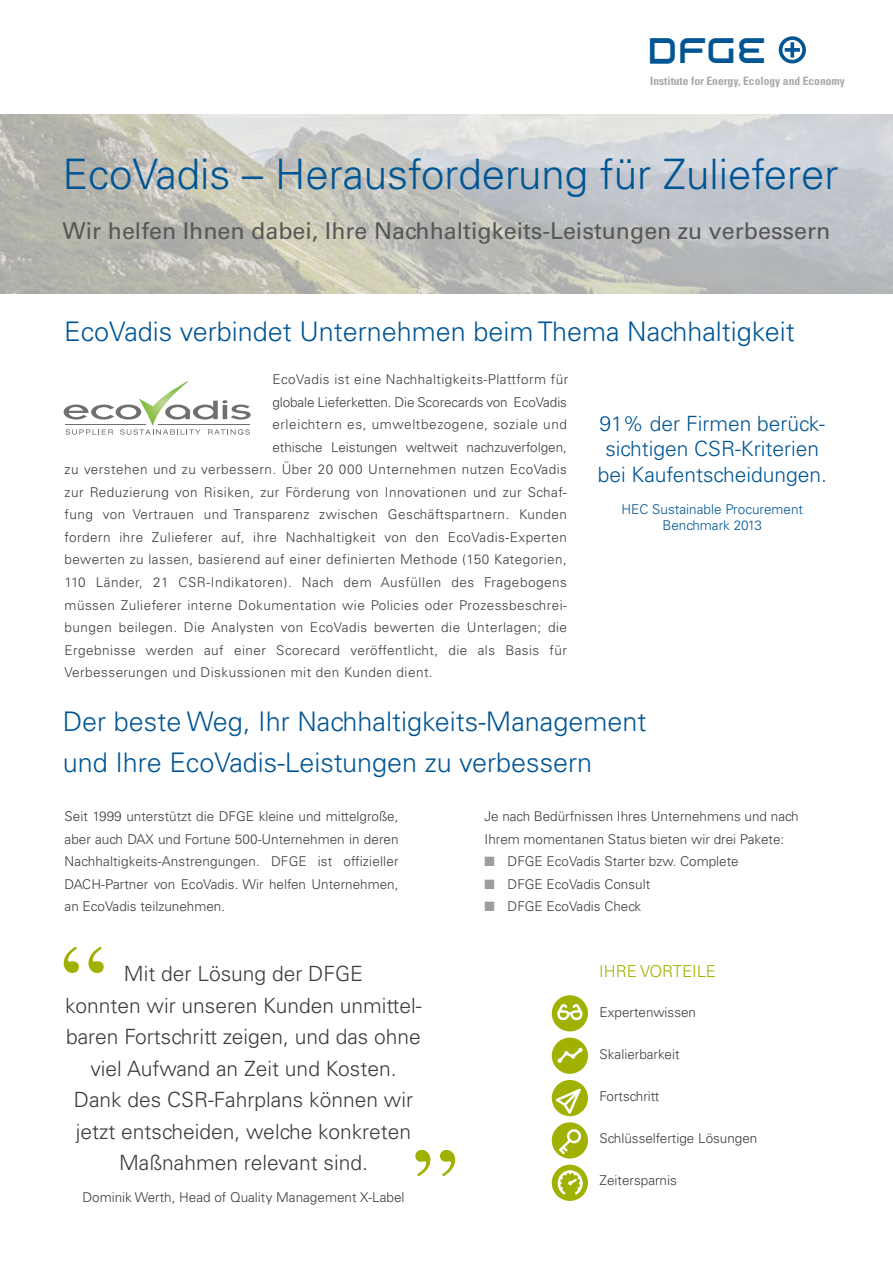
<style>
.page{position:relative;width:893px;height:1263px;background:#fff}
.page>*{position:absolute;margin:0;border:0;box-sizing:border-box;transform-origin:0 0}
.t1{font:108px "Times";color:#a0b101}
.t2{font:44.1px "Swisz";color:#005694}
.t3{font:300 42px "Univers";color:#005694}
.t4{font:300 27px/40.5px "Univers";color:#005694}
.t5{font:23.25px "Univers";color:#575756}
.t6{font:300 21px/31.5px "Univers";color:#3c3c3b;text-align:center}
.t7{font:300 21px/25.2px "Univers";color:#005694;text-align:center}
.t8{font:300 16.5px "Univers";color:#a0b101}
.t9{font:300 13.5px/22.5px "Univers";letter-spacing:.035em;color:#3c3c3b;text-align:justify}
.t10{font:300 13.5px/22.5px "Univers";color:#3c3c3b}
.t11{font:300 13.5px "Univers";letter-spacing:-.005em;color:#3c3c3b}
.t12{font:300 13.5px/16.2px "Univers";color:#005694;text-align:center}
.t13{font:700 condensed 11.55px "Univers";color:#a8a8a8}
.s1{color:#9d9d9c}
</style>
<div class="page">
<svg style="left:0;top:114px;width:893px;height:180px;background:#c3c4c0"></svg>
<div style="left:779px;top:36px;width:27px;height:27px;border:4px solid #005694;border-radius:50%"></div>
<svg style="left:790px;top:42px;width:4px;height:16px"></svg>
<svg style="left:785px;top:48px;width:15px;height:4px"></svg>
<div style="left:552px;top:1037px;width:36px;height:37px;background:#a0b101;border-radius:50%"></div>
<svg style="left:557px;top:1047px;width:26px;height:16px"></svg>
<div style="left:552px;top:995px;width:36px;height:36px;background:#a0b101;border-radius:50%"></div>
<svg style="left:557px;top:1004px;width:26px;height:16px"></svg>
<div style="left:552px;top:1165px;width:36px;height:36px;background:#a0b101;border-radius:50%"></div>
<svg style="left:556px;top:1169px;width:28px;height:28px"></svg>
<div style="left:552px;top:1122px;width:36px;height:36px;background:#a0b101;border-radius:50%"></div>
<div style="left:567px;top:1129px;width:14px;height:14px;border:2px solid #fff;border-radius:50%"></div>
<svg style="left:557px;top:1137px;width:16px;height:19px"></svg>
<div style="left:552px;top:1080px;width:36px;height:36px;background:#a0b101;border-radius:50%"></div>
<svg style="left:553px;top:1085px;width:31px;height:32px"></svg>
<svg style="left:64px;top:381px;width:187px;height:54px"></svg>
<hr style="left:65px;top:424px;width:81px;height:1px;background:#706f6f">
<hr style="left:158px;top:424px;width:91px;height:1px;background:#706f6f">
<h2 class="t2" style="left:650px;top:27px;width:121px">DFGE</h2>
<p class="t13" style="left:650px;top:74px;width:196px">Institute for Energy, Ecology and Economy</p>
<h3 class="t3" style="left:63px;top:149px;width:777px">EcoVadis – Herausforderung für Zulieferer</h3>
<h3 class="t5" style="left:63px;top:217px;width:769px">Wir helfen Ihnen dabei, Ihre Nachhaltigkeits-Leistungen zu verbessern</h3>
<h3 class="t4" style="left:64px;top:311px;width:732px">EcoVadis verbindet Unternehmen beim Thema Nachhaltigkeit</h3>
<p class="t9" style="left:272px;top:368px;width:297px">EcoVadis ist eine Nachhaltigkeits-Plattform für</p>
<p class="t11" style="left:272px;top:394px;width:296px">globale Lieferketten. Die Scorecards von EcoVadis</p>
<p class="t9" style="left:272px;top:413px;width:296px">erleichtern es, umweltbezogene, soziale und</p>
<p class="t10" style="left:272px;top:436px;width:296px">ethische Leistungen weltweit nachzuverfolgen,</p>
<p class="t9" style="left:65px;top:458px;width:504px">zu verstehen und zu verbessern. Über 20 000 Unternehmen nutzen EcoVadis</p>
<p class="t9" style="left:65px;top:481px;width:504px">zur Reduzierung von Risiken, zur Förderung von Innovationen und zur Schaf-</p>
<p class="t9" style="left:65px;top:503px;width:504px">fung von Vertrauen und Transparenz zwischen Geschäftspartnern. Kunden</p>
<p class="t9" style="left:65px;top:526px;width:504px">fordern ihre Zulieferer auf, ihre Nachhaltigkeit von den EcoVadis-Experten</p>
<p class="t9" style="left:65px;top:548px;width:504px">bewerten zu lassen, basierend auf einer definierten Methode (150 Kategorien,</p>
<p class="t9" style="left:65px;top:571px;width:504px">110 Länder, 21 CSR-Indikatoren). Nach dem Ausfüllen des Fragebogens</p>
<p class="t9" style="left:65px;top:593px;width:504px">müssen Zulieferer interne Dokumentation wie Policies oder Prozessbeschrei-</p>
<p class="t9" style="left:65px;top:616px;width:504px">bungen beilegen. Die Analysten von EcoVadis bewerten die Unterlagen; die</p>
<p class="t9" style="left:65px;top:638px;width:504px">Ergebnisse werden auf einer Scorecard veröffentlicht, die als Basis für</p>
<p class="t9" style="left:65px;top:661px;width:370px">Verbesserungen und Diskussionen mit den Kunden dient.</p>
<h3 class="t7" style="left:598px;top:411px;width:231px">91% der Firmen berück&shy;sichtigen CSR-Kriterien bei Kaufentscheidungen.</h3>
<p class="t12" style="left:621px;top:501px;width:183px">HEC Sustainable Procurement<br>Benchmark 2013</p>
<h3 class="t4" style="left:63px;top:701px;width:585px">Der beste Weg, Ihr Nachhaltigkeits-Management und Ihre EcoVadis-Leistungen zu verbessern</h3>
<p class="t9" style="left:65px;top:805px;width:335px">Seit 1999 unterstützt die DFGE kleine und mittelgroße, aber auch DAX und Fortune 500-Unternehmen in deren Nachhaltigkeits-Anstrengungen. DFGE ist offizieller DACH-Partner von EcoVadis. Wir helfen Unternehmen, an EcoVadis teilzunehmen.</p>
<p class="t10" style="left:485px;top:805px;width:315px">Je nach Bedürfnissen Ihres Unternehmens und nach<br>Ihrem momentanen Status bieten wir drei Pakete:</p>
<p class="t10" style="left:485px;top:850px;width:256px"><span class="s1">■</span> DFGE EcoVadis Starter bzw. Complete</p>
<p class="t10" style="left:485px;top:873px;width:167px"><span class="s1">■</span> DFGE EcoVadis Consult</p>
<p class="t10" style="left:485px;top:895px;width:158px"><span class="s1">■</span> DFGE EcoVadis Check</p>
<h1 class="t1" style="left:61px;top:882px;width:49px">“</h1>
<h3 class="t6" style="left:65px;top:958px;width:358px">Mit der Lösung der DFGE<br>konnten wir unseren Kunden unmittel&shy;baren Fortschritt zeigen, und das ohne viel Aufwand an Zeit und Kosten.<br>Dank des CSR-Fahrplans können wir jetzt entscheiden, welche konkreten<br>Maßnahmen relevant sind.</h3>
<p class="t10" style="left:82px;top:1186px;width:324px">Dominik Werth, Head of Quality Management X-Label</p>
<h1 class="t1" style="left:412px;top:1086px;width:49px">”</h1>
<p class="t8" style="left:599px;top:961px;width:118px">IHRE VORTEILE</p>
<p class="t10" style="left:600px;top:1001px;width:98px">Expertenwissen</p>
<p class="t10" style="left:600px;top:1043px;width:81px">Skalierbarkeit</p>
<p class="t10" style="left:600px;top:1085px;width:61px">Fortschritt</p>
<p class="t10" style="left:600px;top:1127px;width:159px">Schlüsselfertige Lösungen</p>
<p class="t10" style="left:600px;top:1169px;width:79px">Zeitersparnis</p>
</div>
